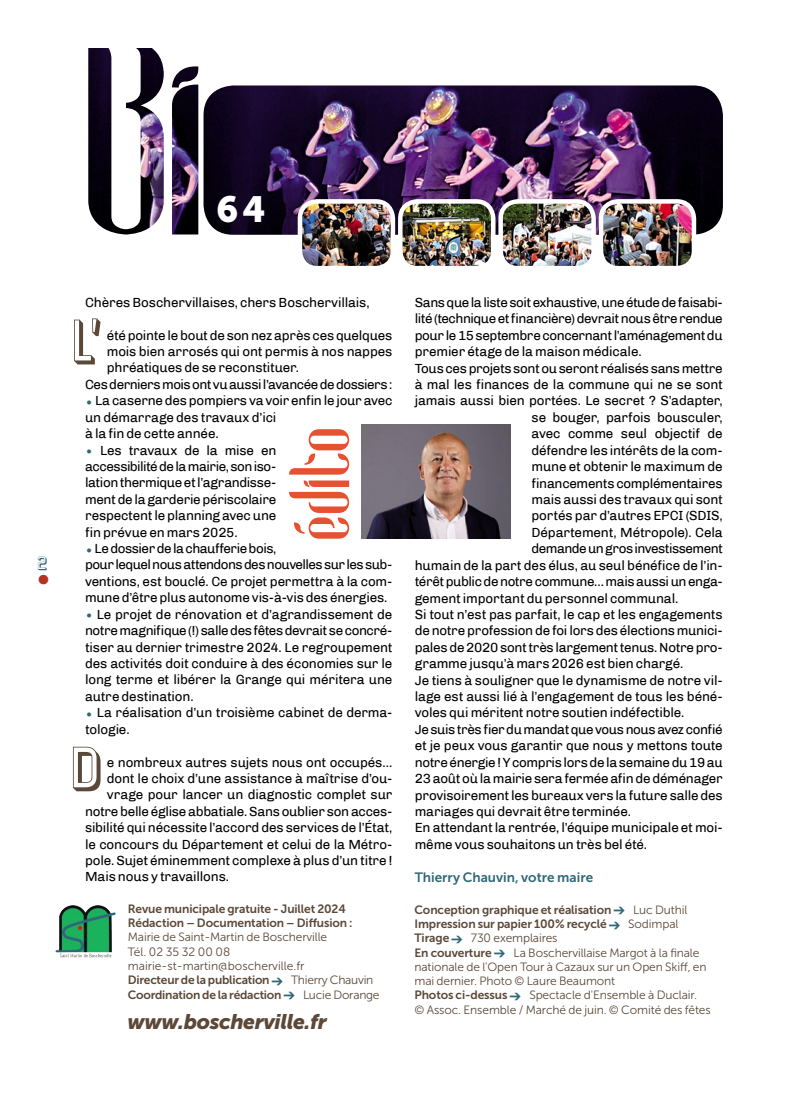
<style>
.page{position:relative;width:808px;height:1106px;background:#fff}
.page>*{position:absolute;margin:0;border:0;box-sizing:border-box;transform-origin:0 0}
.t1{font:700 68.1px "Coco";letter-spacing:.005em;color:#e65131}
.t2{font:67.5px "Forgotten Futurist Shadow";color:#5b4838}
.t3{font:36.15px "Museo Sans 900";color:#fff}
.t4{font:800 30px "Gill Sans MT Pro";color:#b43124}
.t5{font:italic 21px "Museo Sans 900";letter-spacing:-.02em;color:#5b4838}
.t6{font:21px "Forgotten Futurist Shadow";color:#2f6978}
.t7{font:13.5px/16.4px "Chivo";letter-spacing:-.015em;color:#000}
.t8{font:13.5px "Chivo";letter-spacing:-.035em;color:#000}
.t9{font:13.5px "Chivo";letter-spacing:-.04em;color:#000}
.t10{font:13.5px "Museo Sans 700";color:#2f6978}
.t11{font:12px/14.2px "Museo Sans 300";letter-spacing:-.01em;color:#5b4838}
.t12{font:12px/14.2px "Museo Sans 700";letter-spacing:-.01em;color:#5b4838}
.s1{color:#2f6978}
</style>
<div class="page">
<svg style="left:88px;top:48px;width:116px;height:187px"></svg>
<img style="left:362px;top:424px;width:148px;height:114px">
<img style="left:204px;top:85px;width:519px;height:150px">
<img style="left:601px;top:201px;width:93px;height:64px">
<div style="left:599px;top:199px;width:97px;height:71px;border:4px solid #fff;border-radius:17px"></div>
<img style="left:501px;top:201px;width:93px;height:64px">
<div style="left:498px;top:199px;width:98px;height:71px;border:4px solid #fff;border-radius:17px"></div>
<img style="left:400px;top:201px;width:93px;height:64px">
<div style="left:398px;top:199px;width:97px;height:71px;border:4px solid #fff;border-radius:17px"></div>
<img style="left:300px;top:201px;width:93px;height:64px">
<div style="left:298px;top:199px;width:97px;height:71px;border:4px solid #fff;border-radius:17px"></div>
<img style="left:55px;top:905px;width:58px;height:47px">
<h3 class="t3" style="left:216px;top:189px;width:51px">64</h3>
<h3 class="t6" style="left:38px;top:554px;width:11px">2</h3>
<h3 class="t4" style="left:37px;top:556px;width:14px">.</h3>
<p class="t7" style="left:85px;top:294px;width:286px">Chères Boschervillaises, chers Boschervillais,</p>
<p class="t7" style="left:107px;top:327px;width:287px">été pointe le bout de son nez après ces quelques</p>
<p class="t7" style="left:107px;top:343px;width:287px">mois bien arrosés qui ont permis à nos nappes</p>
<p class="t7" style="left:107px;top:359px;width:194px">phréatiques de se reconstituer.</p>
<p class="t8" style="left:85px;top:376px;width:309px">Ces derniers mois ont vu aussi l’avancée de dossiers :</p>
<p class="t7" style="left:85px;top:392px;width:309px"><span class="s1">•</span> La caserne des pompiers va voir enfin le jour avec un démarrage des travaux d’ici<br>à la fin de cette année.</p>
<p class="t7" style="left:85px;top:442px;width:193px;text-align:justify"><span class="s1">•</span> Les travaux de la mise en accessibilité de la mairie, son iso&shy;lation thermique et l’agrandisse&shy;ment de la garderie périscolaire respectent le planning avec une fin prévue en mars 2025.</p>
<p class="t7" style="left:85px;top:540px;width:309px"><span class="s1">•</span> Le dossier de la chaufferie bois,<br>pour lequel nous attendons des nouvelles sur les sub&shy;ventions, est bouclé. Ce projet permettra à la com&shy;mune d’être plus autonome vis-à-vis des énergies.</p>
<p class="t7" style="left:85px;top:606px;width:309px;text-align:justify"><span class="s1">•</span> Le projet de rénovation et d’agrandissement de notre magnifique (!) salle des fêtes devrait se concré&shy;tiser au dernier trimestre 2024. Le regroupement des activités doit conduire à des économies sur le long terme et libérer la Grange qui méritera une autre destination.</p>
<p class="t7" style="left:85px;top:704px;width:309px"><span class="s1">•</span> La réalisation d’un troisième cabinet de derma&shy;tologie.</p>
<p class="t7" style="left:107px;top:753px;width:287px">e nombreux autres sujets nous ont occupés…</p>
<p class="t7" style="left:107px;top:770px;width:287px">dont le choix d’une assistance à maîtrise d’ou-</p>
<p class="t7" style="left:107px;top:786px;width:287px">vrage pour lancer un diagnostic complet sur</p>
<p class="t7" style="left:85px;top:803px;width:309px">notre belle église abbatiale. Sans oublier son acces-</p>
<p class="t7" style="left:85px;top:819px;width:309px">sibilité qui nécessite l’accord des services de l’État,</p>
<p class="t7" style="left:85px;top:836px;width:309px">le concours du Département et celui de la Métro-</p>
<p class="t7" style="left:85px;top:852px;width:309px">pole. Sujet éminemment complexe à plus d’un titre !</p>
<p class="t7" style="left:85px;top:868px;width:146px">Mais nous y travaillons.</p>
<h2 class="t2" style="left:72px;top:312px;width:32px">L’</h2>
<h1 class="t1" style="left:274px;top:539px;width:115px;rotate:-90deg">édito</h1>
<h2 class="t2" style="left:71px;top:738px;width:33px">D</h2>
<p class="t12" style="left:128px;top:901px;width:226px">Revue municipale gratuite - Juillet 2024<br>Rédaction – Documentation – Diffusion :</p>
<p class="t11" style="left:128px;top:930px;width:201px">Mairie de Saint-Martin de Boscherville<br>Tél. 02 35 32 00 08 mairie-st-martin@boscherville.fr</p>
<p class="t12" style="left:128px;top:973px;width:143px">Directeur de la publication</p>
<p class="t11" style="left:291px;top:973px;width:84px">Thierry Chauvin</p>
<p class="t12" style="left:128px;top:987px;width:155px">Coordination de la rédaction</p>
<p class="t11" style="left:303px;top:987px;width:78px">Lucie Dorange</p>
<h3 class="t5" style="left:128px;top:1009px;width:201px">www.boscherville.fr</h3>
<p class="t8" style="left:415px;top:294px;width:309px">Sans que la liste soit exhaustive, une étude de faisabi-</p>
<p class="t8" style="left:415px;top:311px;width:309px">lité (technique et financière) devrait nous être rendue</p>
<p class="t7" style="left:415px;top:327px;width:309px">pour le 15 septembre concernant l’aménagement du</p>
<p class="t7" style="left:415px;top:343px;width:228px">premier étage de la maison médicale.</p>
<p class="t7" style="left:415px;top:360px;width:309px">Tous ces projets sont ou seront réalisés sans mettre</p>
<p class="t7" style="left:415px;top:376px;width:309px">à mal les finances de la commune qui ne se sont</p>
<p class="t7" style="left:415px;top:393px;width:309px">jamais aussi bien portées. Le secret ? S’adapter,</p>
<p class="t7" style="left:531px;top:409px;width:193px">se bouger, parfois bousculer,</p>
<p class="t7" style="left:531px;top:425px;width:193px">avec comme seul objectif de</p>
<p class="t7" style="left:531px;top:442px;width:193px">défendre les intérêts de la com-</p>
<p class="t7" style="left:531px;top:458px;width:193px">mune et obtenir le maximum de</p>
<p class="t7" style="left:531px;top:475px;width:193px">financements complémentaires</p>
<p class="t7" style="left:531px;top:491px;width:193px">mais aussi des travaux qui sont</p>
<p class="t7" style="left:531px;top:507px;width:193px">portés par d’autres EPCI (SDIS,</p>
<p class="t7" style="left:531px;top:524px;width:193px">Département, Métropole). Cela</p>
<p class="t9" style="left:531px;top:541px;width:193px">demande un gros investissement</p>
<p class="t7" style="left:415px;top:557px;width:309px">humain de la part des élus, au seul bénéfice de l’in-</p>
<p class="t7" style="left:415px;top:573px;width:309px">térêt public de notre commune… mais aussi un enga-</p>
<p class="t7" style="left:415px;top:590px;width:265px">gement important du personnel communal.</p>
<p class="t7" style="left:415px;top:606px;width:310px">Si tout n’est pas parfait, le cap et les engagements</p>
<p class="t7" style="left:415px;top:622px;width:309px">de notre profession de foi lors des élections munici-</p>
<p class="t7" style="left:415px;top:639px;width:309px">pales de 2020 sont très largement tenus. Notre pro-</p>
<p class="t7" style="left:415px;top:655px;width:270px">gramme jusqu’à mars 2026 est bien chargé.</p>
<p class="t7" style="left:415px;top:672px;width:309px">Je tiens à souligner que le dynamisme de notre vil-</p>
<p class="t7" style="left:415px;top:688px;width:309px">lage est aussi lié à l’engagement de tous les béné-</p>
<p class="t7" style="left:415px;top:704px;width:271px">voles qui méritent notre soutien indéfectible.</p>
<p class="t8" style="left:415px;top:721px;width:309px">Je suis très fier du mandat que vous nous avez confié</p>
<p class="t7" style="left:415px;top:737px;width:310px">et je peux vous garantir que nous y mettons toute</p>
<p class="t7" style="left:415px;top:754px;width:310px">notre énergie ! Y compris lors de la semaine du 19 au</p>
<p class="t7" style="left:415px;top:770px;width:309px">23 août où la mairie sera fermée afin de déménager</p>
<p class="t7" style="left:415px;top:787px;width:309px">provisoirement les bureaux vers la future salle des</p>
<p class="t7" style="left:415px;top:803px;width:218px">mariages qui devrait être terminée.</p>
<p class="t7" style="left:415px;top:819px;width:309px">En attendant la rentrée, l’équipe municipale et moi-</p>
<p class="t7" style="left:415px;top:836px;width:234px">même vous souhaitons un très bel été.</p>
<p class="t10" style="left:415px;top:869px;width:180px">Thierry Chauvin, votre maire</p>
<p class="t12" style="left:414px;top:902px;width:198px">Conception graphique et réalisation</p>
<p class="t11" style="left:633px;top:902px;width:56px">Luc Duthil</p>
<p class="t12" style="left:414px;top:916px;width:194px">Impression sur papier 100% recyclé</p>
<p class="t11" style="left:628px;top:917px;width:52px">Sodimpal</p>
<p class="t12" style="left:414px;top:931px;width:36px">Tirage</p>
<p class="t11" style="left:471px;top:931px;width:88px">730 exemplaires</p>
<p class="t12" style="left:414px;top:945px;width:79px">En couverture</p>
<p class="t11" style="left:414px;top:945px;width:294px;text-indent:99px">La Boschervillaise Margot à la finale nationale de l'Open Tour à Cazaux sur un Open Skiff, en mai dernier. Photo © Laure Beaumont</p>
<p class="t12" style="left:414px;top:988px;width:94px">Photos ci-dessus</p>
<p class="t11" style="left:414px;top:988px;width:298px;text-indent:115px">Spectacle d'Ensemble à Duclair.<br>© Assoc. Ensemble / Marché de juin. © Comité des fêtes</p>
</div>
